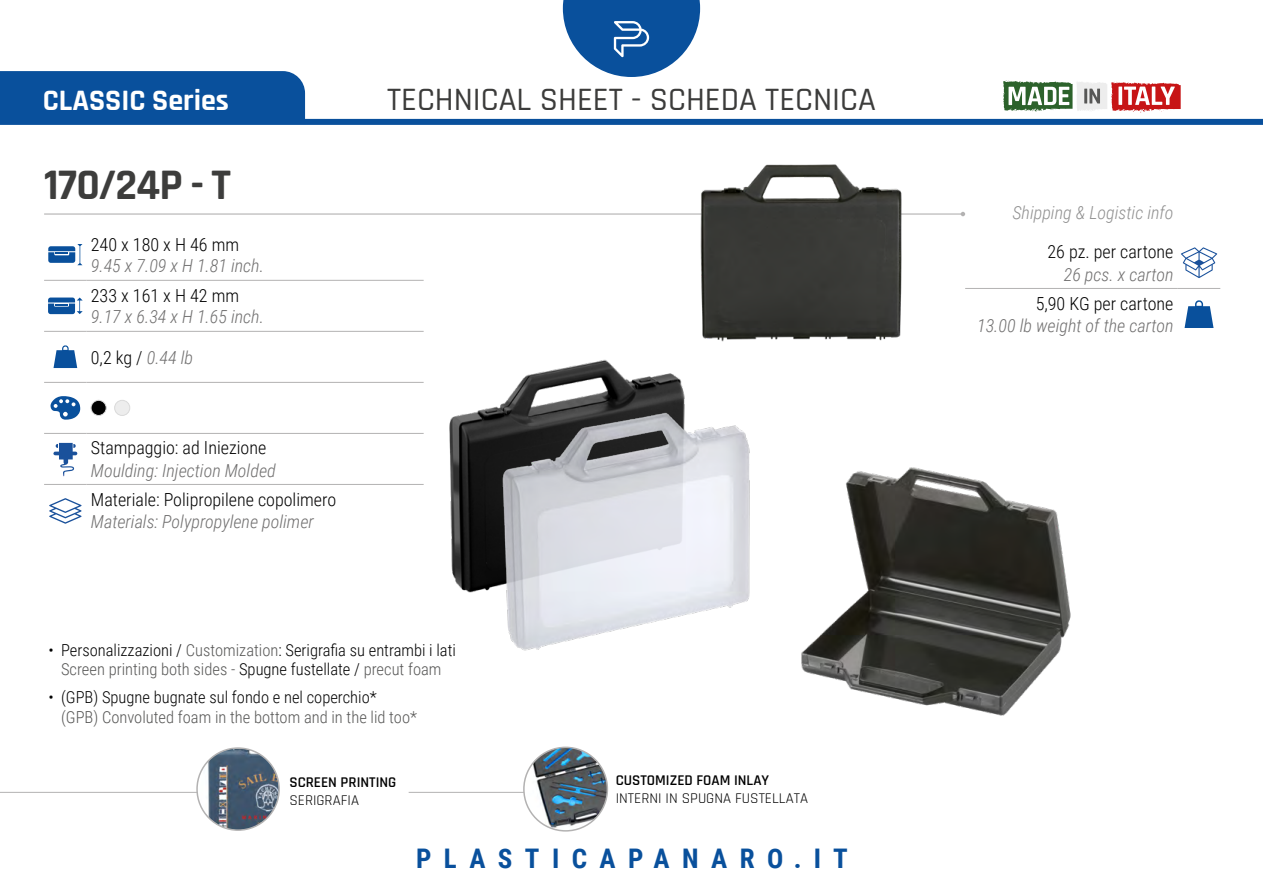
<style>
.page{position:relative;width:1263px;height:893px;background:#fff}
.page>*{position:absolute;margin:0;border:0;box-sizing:border-box;transform-origin:0 0}
.t1{font:700 44.1px "Rajdhani";letter-spacing:-.015em;color:#3d3d3c}
.t2{font:500 33px "Rajdhani";color:#3c3c3b}
.t3{font:700 30px "Rajdhani";color:#fff}
.t4{font:700 27px "Roboto Condensed";letter-spacing:.46em;color:#09509c}
.t5{font:italic 300 18px "Roboto Condensed";color:#706f6f}
.t6{font:300 18px "Roboto Condensed";color:#000}
.t7{font:italic 300 18px "Roboto Condensed";color:#909090}
.t8{font:300 16.5px/19.5px "Roboto Condensed";color:#000;text-align:center}
.t9{font:300 16.5px "Roboto Condensed";color:#575756}
.t10{font:15px "Rajdhani";color:#000}
.t11{font:600 15px "Rajdhani";color:#000}
.s1{font-style:italic;color:#706f6f}
.s2{color:#575756}
</style>
<div class="page">
<div style="left:0;top:119px;width:1263px;height:6px;background:#09509c"></div>
<svg style="left:563px;top:0;width:137px;height:77px"></svg>
<hr style="left:0;top:792px;width:235px;height:1px;background:#b3b2b2">
<hr style="left:409px;top:792px;width:127px;height:1px;background:#b3b2b2">
<div style="left:0;top:71px;width:305px;height:48px;background:#09509c"></div>
<hr style="left:44px;top:213px;width:919px;height:2px;background:#b3b2b2">
<svg style="left:961px;top:212px;width:4px;height:4px"></svg>
<img style="left:197px;top:748px;width:82px;height:82px;border-radius:41px">
<div style="left:196px;top:747px;width:84px;height:84px;border:2px solid #b3b2b2;border-radius:50%"></div>
<img style="left:524px;top:747px;width:83px;height:82px">
<div style="left:523px;top:747px;width:85px;height:85px;border:2px solid #b3b2b2;border-radius:50%"></div>
<svg style="left:1003px;top:81px;width:178px;height:32px"></svg>
<img style="left:801px;top:467px;width:270px;height:249px">
<hr style="left:44px;top:280px;width:43px;height:1px;background:#b3b2b2">
<hr style="left:87px;top:280px;width:337px;height:1px;background:#b3b2b2">
<hr style="left:44px;top:331px;width:43px;height:1px;background:#b3b2b2">
<hr style="left:87px;top:331px;width:337px;height:1px;background:#b3b2b2">
<hr style="left:44px;top:382px;width:43px;height:1px;background:#b3b2b2">
<hr style="left:87px;top:382px;width:337px;height:1px;background:#b3b2b2">
<hr style="left:44px;top:433px;width:43px;height:1px;background:#b3b2b2">
<hr style="left:87px;top:433px;width:337px;height:1px;background:#b3b2b2">
<hr style="left:44px;top:484px;width:43px;height:1px;background:#b3b2b2">
<hr style="left:87px;top:484px;width:337px;height:1px;background:#b3b2b2">
<svg style="left:48px;top:244px;width:34px;height:21px"></svg>
<svg style="left:48px;top:298px;width:35px;height:16px"></svg>
<svg style="left:54px;top:345px;width:23px;height:23px"></svg>
<svg style="left:51px;top:396px;width:29px;height:24px"></svg>
<svg style="left:91px;top:400px;width:15px;height:16px"></svg>
<div style="left:91px;top:400px;width:15px;height:15px;background:#000;border-radius:50%"></div>
<div style="left:91px;top:400px;width:15px;height:16px;border:1px solid #dadada;border-radius:50%"></div>
<div style="left:115px;top:400px;width:15px;height:15px;background:#ededed;border-radius:50%"></div>
<div style="left:114px;top:400px;width:16px;height:16px;border:1px solid #dadada;border-radius:50%"></div>
<svg style="left:53px;top:443px;width:24px;height:34px"></svg>
<svg style="left:49px;top:498px;width:33px;height:26px"></svg>
<hr style="left:965px;top:288px;width:213px;height:1px;background:#b3b2b2">
<hr style="left:1178px;top:288px;width:42px;height:1px;background:#b3b2b2">
<svg style="left:1181px;top:247px;width:36px;height:31px"></svg>
<svg style="left:1184px;top:300px;width:29px;height:28px"></svg>
<img style="left:449px;top:359px;width:236px;height:234px">
<img style="left:494px;top:400px;width:256px;height:251px">
<img style="left:685px;top:164px;width:233px;height:178px">
<h3 class="t3" style="left:43px;top:82px;width:188px">CLASSIC Series</h3>
<h1 class="t1" style="left:44px;top:158px;width:188px">170/24P - T</h1>
<p class="t6" style="left:91px;top:232px;width:150px">240 x 180 x H 46 mm</p>
<p class="t5" style="left:91px;top:253px;width:175px">9.45 x 7.09 x H 1.81 inch.</p>
<p class="t6" style="left:91px;top:283px;width:150px">233 x 161 x H 42 mm</p>
<p class="t5" style="left:91px;top:304px;width:175px">9.17 x 6.34 x H 1.65 inch.</p>
<p class="t6" style="left:91px;top:345px;width:104px">0,2 kg / <span class="s1">0.44 lb</span></p>
<p class="t6" style="left:91px;top:435px;width:177px">Stampaggio: ad Iniezione</p>
<p class="t5" style="left:91px;top:458px;width:186px">Moulding: Injection Molded</p>
<p class="t6" style="left:91px;top:487px;width:247px">Materiale: Polipropilene copolimero</p>
<p class="t5" style="left:91px;top:509px;width:224px">Materials: Polypropylene polimer</p>
<h2 class="t2" style="left:387px;top:80px;width:490px">TECHNICAL SHEET - SCHEDA TECNICA</h2>
<p class="t8" style="left:48px;top:639px;width:409px">• Personalizzazioni / <span class="s2">Customization</span>: Serigrafia su entrambi i lati<br><span class="s2">Screen printing both sides -</span> Spugne fustellate / <span class="s2">precut foam</span></p>
<p class="t8" style="left:48px;top:687px;width:330px">• (GPB) Spugne bugnate sul fondo e nel coperchio*</p>
<p class="t9" style="left:61px;top:705px;width:357px">(GPB) Convoluted foam in the bottom and in the lid too*</p>
<p class="t11" style="left:289px;top:773px;width:108px">SCREEN PRINTING</p>
<p class="t10" style="left:289px;top:792px;width:71px">SERIGRAFIA</p>
<p class="t11" style="left:616px;top:771px;width:155px">CUSTOMIZED FOAM INLAY</p>
<p class="t10" style="left:616px;top:790px;width:194px">INTERNI IN SPUGNA FUSTELLATA</p>
<h3 class="t4" style="left:416px;top:839px;width:433px">PLASTICAPANARO.IT</h3>
<p class="t7" style="left:1012px;top:200px;width:163px">Shipping &amp; Logistic info</p>
<p class="t6" style="left:1047px;top:239px;width:128px">26 pz. per cartone</p>
<p class="t5" style="left:1064px;top:262px;width:111px">26 pcs. x carton</p>
<p class="t6" style="left:1036px;top:291px;width:139px">5,90 KG per cartone</p>
<p class="t5" style="left:977px;top:313px;width:198px">13.00 lb weight of the carton</p>
</div>
